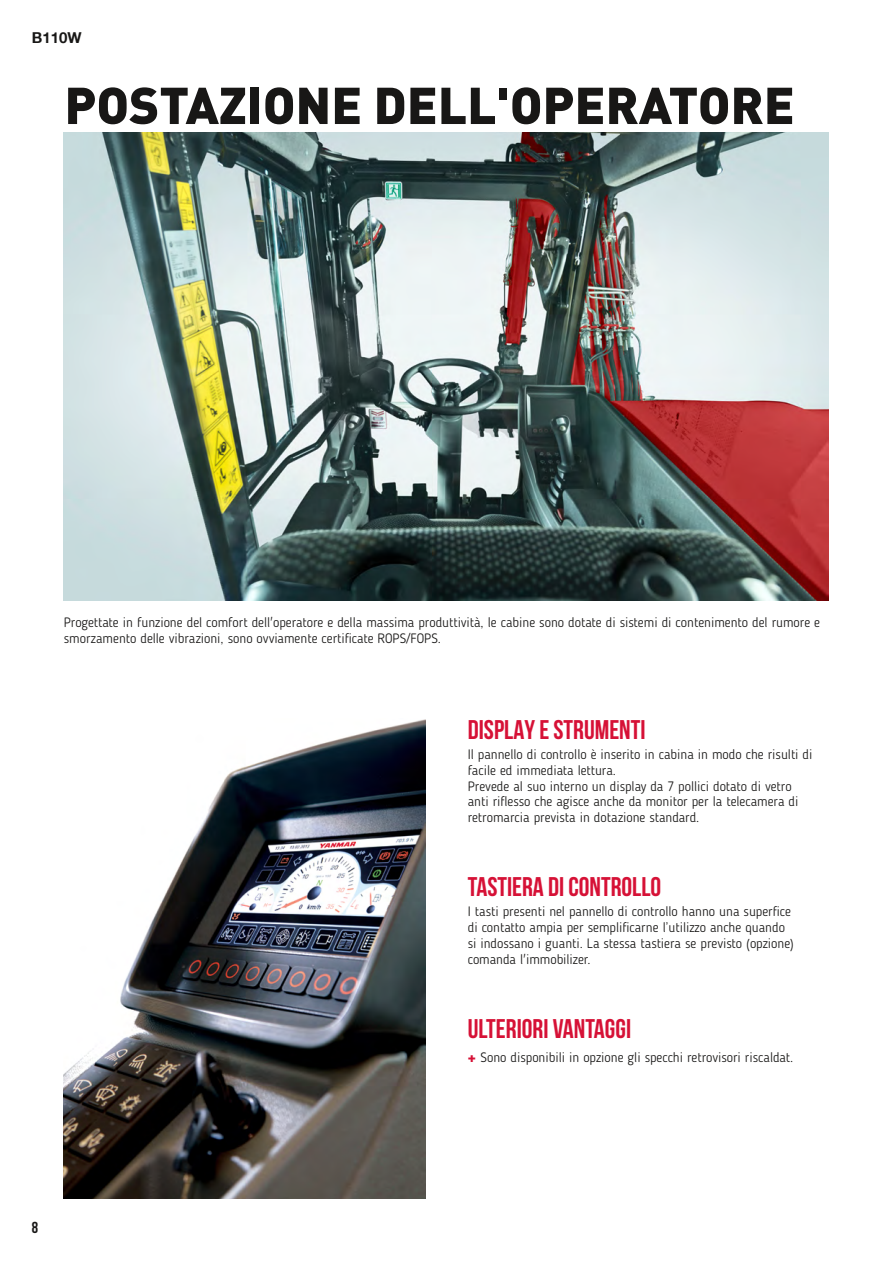
<style>
.page{position:relative;width:893px;height:1263px;background:#fff}
.page>*{position:absolute;margin:0;border:0;box-sizing:border-box;transform-origin:0 0}
.t1{font:900 51px "DINOT";color:#181716}
.t2{font:700 27px "Bebas Neue";color:#d61136}
.t3{font:15.9px "Bebas Neue";color:#181716}
.t4{font:700 15px "Helvetica Neue LT Com";color:#181716}
.t5{font:300 13.5px/15.8px "Blogger Sans";color:#181716}
.s1{font-family:"Helvetica Neue LT Com";font-weight:900;color:#d61136}
</style>
<div class="page">
<img style="left:63px;top:719px;width:363px;height:479px">
<img style="left:64px;top:132px;width:765px;height:468px">
<p class="t4" style="left:32px;top:28px;width:51px">B110W</p>
<h1 class="t1" style="left:64px;top:71px;width:732px">POSTAZIONE DELL'OPERATORE</h1>
<p class="t5" style="left:64px;top:615px;width:758px">Progettate in funzione del comfort dell'operatore e della massima produttività, le cabine sono dotate di sistemi di contenimento del rumore e smorzamento delle vibrazioni, sono ovviamente certificate ROPS/FOPS.</p>
<h2 class="t2" style="left:468px;top:715px;width:179px">DISPLAY E STRUMENTI</h2>
<p class="t5" style="left:468px;top:746px;width:346px">Il pannello di controllo è inserito in cabina in modo che risulti di facile ed immediata lettura.<br>Prevede al suo interno un display da 7 pollici dotato di vetro anti riflesso che agisce anche da monitor per la telecamera di retromarcia prevista in dotazione standard.</p>
<h2 class="t2" style="left:468px;top:872px;width:195px">TASTIERA DI CONTROLLO</h2>
<p class="t5" style="left:468px;top:904px;width:328px">I tasti presenti nel pannello di controllo hanno una superfice di contatto ampia per semplificarne l’utilizzo anche quando si indossano i guanti. La stessa tastiera se previsto (opzione) comanda l'immobilizer.</p>
<p class="t3" style="left:32px;top:1218px;width:8px">8</p>
<h2 class="t2" style="left:468px;top:1014px;width:165px">ULTERIORI VANTAGGI</h2>
<p class="t5" style="left:468px;top:1049px;width:327px"><span class="s1">+</span> Sono disponibili in opzione gli specchi retrovisori riscaldat.</p>
</div>
